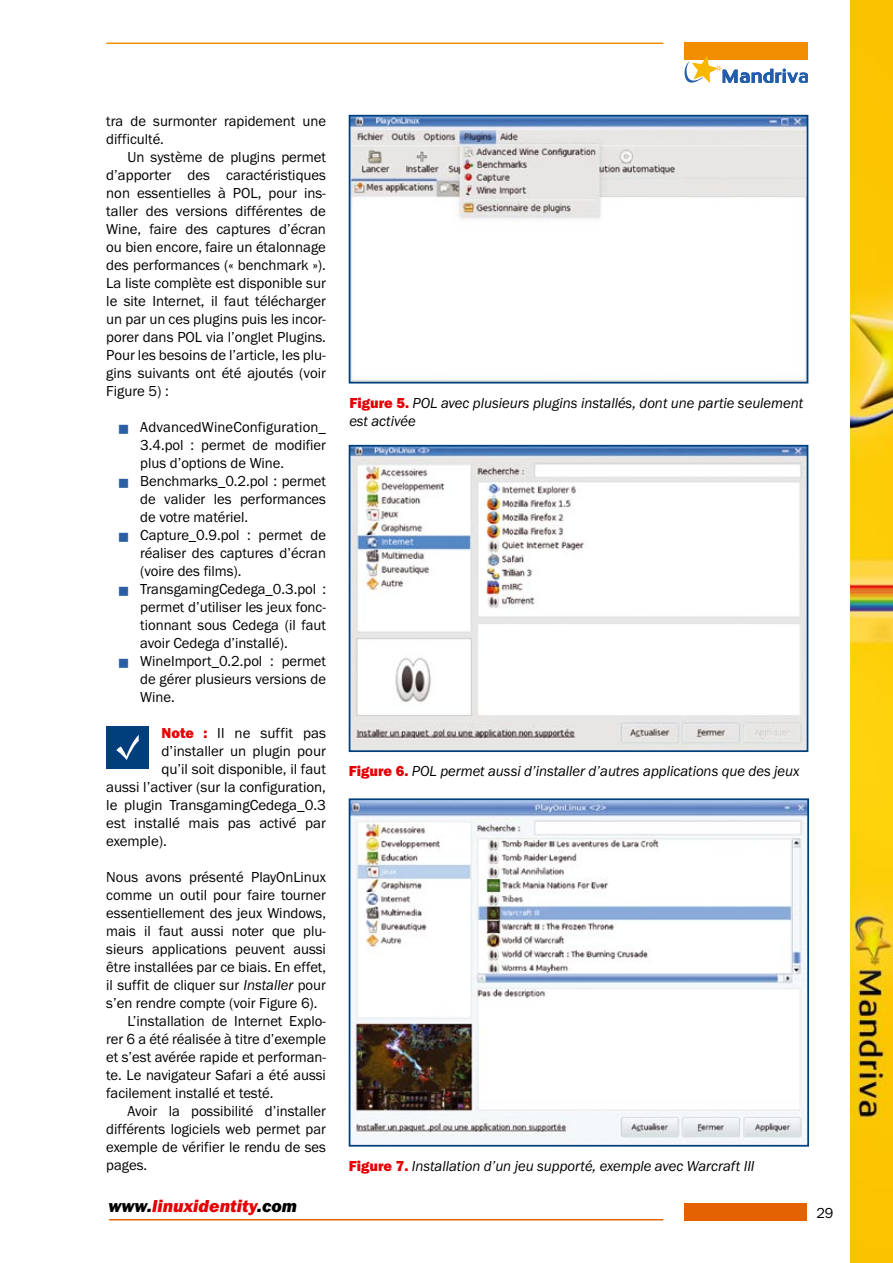
<style>
.page{position:relative;width:893px;height:1263px;background:#fff}
.page>*{position:absolute;margin:0;border:0;box-sizing:border-box;transform-origin:0 0}
.t1{font:18px "Franklin Got URWTCE Hea Ita";color:#e60004}
.t2{font:15px/18px "Franklin Got URWTCE Boo";color:#000}
.t3{font:15px/18px "Franklin Got URWTCE Boo Ita";color:#000}
.s1{font-family:"Franklin Got URWTCE Hea";color:#e60004}
.s2{font-family:"Franklin Got URWTCE Boo Ita"}
.s3{color:#000}
</style>
<div class="page">
<div style="left:685px;top:43px;width:123px;height:17px;background:#f18e00"></div>
<hr style="left:106px;top:43px;width:557px;height:1px;background:#f18e00">
<img style="left:850px;top:0;width:43px;height:1263px">
<div style="left:685px;top:1203px;width:123px;height:17px;background:#e36100"></div>
<hr style="left:109px;top:1219px;width:554px;height:1px;background:#e36100">
<svg style="left:685px;top:56px;width:123px;height:27px"></svg>
<img style="left:352px;top:448px;width:453px;height:301px">
<div style="left:349px;top:445px;width:459px;height:307px;border:2px solid #003f7c"></div>
<img style="left:352px;top:801px;width:454px;height:342px">
<div style="left:349px;top:798px;width:460px;height:348px;border:2px solid #003f7c"></div>
<img style="left:352px;top:118px;width:453px;height:262px">
<div style="left:349px;top:115px;width:459px;height:268px;border:2px solid #003f7c"></div>
<div style="left:106px;top:726px;width:43px;height:43px;background:#003f7c"></div>
<svg style="left:116px;top:735px;width:23px;height:25px"></svg>
<p class="t2" style="left:106px;top:112px;width:221px">tra de surmonter rapidement une difficulté.</p>
<p class="t2" style="left:106px;top:148px;width:221px;text-align:justify;text-indent:21px">Un système de plugins permet d’apporter des caractéristiques non essentielles à POL, pour ins&shy;taller des versions différentes de Wine, faire des captures d’écran ou bien encore, faire un étalonnage des performances (« benchmark »).<br>La liste complète est disponible sur le site Internet, il faut télécharger un par un ces plugins puis les incor&shy;porer dans POL via l’onglet Plugins.<br>Pour les besoins de l’article, les plu&shy;gins suivants ont été ajoutés (voir Figure 5) :</p>
<p class="t2" style="left:140px;top:418px;width:187px">AdvancedWineConfiguration_<br>3.4.pol : permet de modifier plus d’options de Wine.<br>Benchmarks_0.2.pol : permet de valider les performances de votre matériel.<br>Capture_0.9.pol : permet de réaliser des captures d’écran (voire des films).<br>TransgamingCedega_0.3.pol : permet d’utiliser les jeux fonc&shy;tionnant sous Cedega (il faut avoir Cedega d’installé).<br>WineImport_0.2.pol : permet de gérer plusieurs versions de<br>Wine.</p>
<p class="t2" style="left:162px;top:724px;width:166px"><span class="s1">Note :</span> Il ne suffit pas</p>
<p class="t2" style="left:162px;top:742px;width:166px">d’installer un plugin pour</p>
<p class="t2" style="left:162px;top:760px;width:166px">qu’il soit disponible, il faut</p>
<p class="t2" style="left:106px;top:778px;width:221px">aussi l’activer (sur la configuration,</p>
<p class="t2" style="left:106px;top:796px;width:221px">le plugin TransgamingCedega_0.3</p>
<p class="t2" style="left:106px;top:814px;width:221px">est installé mais pas activé par</p>
<p class="t2" style="left:106px;top:832px;width:62px">exemple).</p>
<p class="t2" style="left:106px;top:868px;width:221px">Nous avons présenté PlayOnLinux</p>
<p class="t2" style="left:106px;top:886px;width:221px">comme un outil pour faire tourner</p>
<p class="t2" style="left:106px;top:904px;width:221px">essentiellement des jeux Windows,</p>
<p class="t2" style="left:106px;top:922px;width:221px">mais il faut aussi noter que plu-</p>
<p class="t2" style="left:106px;top:940px;width:221px">sieurs applications peuvent aussi</p>
<p class="t2" style="left:106px;top:958px;width:221px">être installées par ce biais. En effet,</p>
<p class="t2" style="left:106px;top:976px;width:221px">il suffit de cliquer sur <span class="s2">Installer</span> pour</p>
<p class="t2" style="left:106px;top:994px;width:213px">s’en rendre compte (voir Figure 6).</p>
<p class="t2" style="left:128px;top:1012px;width:200px">L’installation de Internet Explo-</p>
<p class="t2" style="left:106px;top:1030px;width:221px">rer 6 a été réalisée à titre d’exemple</p>
<p class="t2" style="left:106px;top:1048px;width:221px">et s’est avérée rapide et performan-</p>
<p class="t2" style="left:106px;top:1066px;width:221px">te. Le navigateur Safari a été aussi</p>
<p class="t2" style="left:106px;top:1084px;width:169px">facilement installé et testé.</p>
<p class="t2" style="left:128px;top:1102px;width:200px">Avoir la possibilité d’installer</p>
<p class="t2" style="left:106px;top:1120px;width:221px">différents logiciels web permet par</p>
<p class="t2" style="left:106px;top:1138px;width:221px">exemple de vérifier le rendu de ses</p>
<p class="t2" style="left:106px;top:1156px;width:42px">pages.</p>
<p class="t3" style="left:349px;top:394px;width:455px"><span class="s1">Figure 5.</span> POL avec plusieurs plugins installés, dont une partie seulement est activée</p>
<p class="t3" style="left:349px;top:762px;width:452px"><span class="s1">Figure 6.</span> POL permet aussi d’installer d’autres applications que des jeux</p>
<p class="t3" style="left:349px;top:1157px;width:407px"><span class="s1">Figure 7.</span> Installation d’un jeu supporté, exemple avec Warcraft III</p>
<p class="t1" style="left:108px;top:1195px;width:190px"><span class="s3">www.</span>linuxidentity<span class="s3">.com</span></p>
<p class="t2" style="left:816px;top:1204px;width:19px">29</p>
</div>
